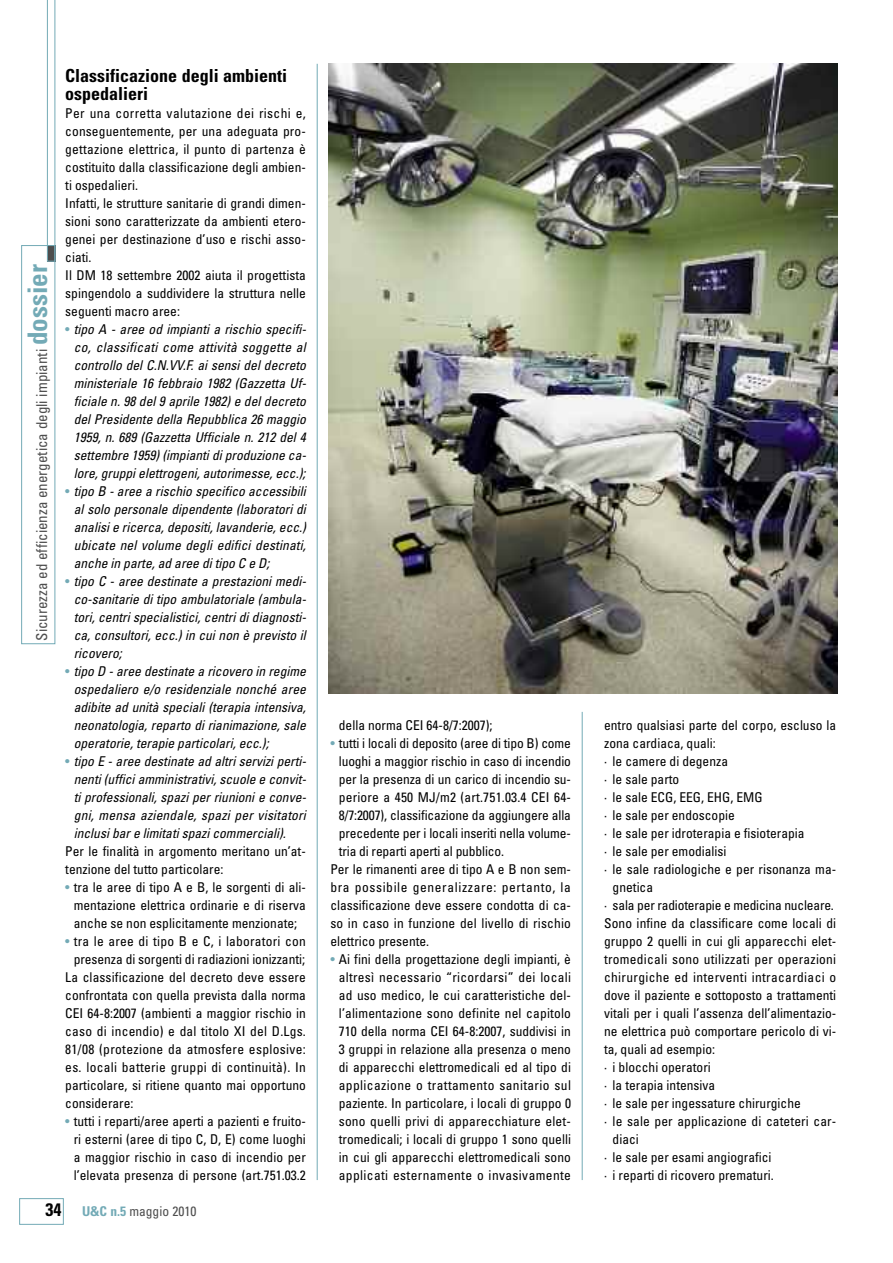
<style>
.page{position:relative;width:893px;height:1263px;background:#fff}
.page>*{position:absolute;margin:0;border:0;box-sizing:border-box;transform-origin:0 0}
.t1{font:700 condensed 18px/18px "Univers";color:#000}
.t2{font:condensed 15px "Univers";color:#4d4d4d}
.t3{font:condensed 13.5px/18px "Univers";color:#000;text-align:justify}
.t4{font:italic condensed 13.5px/18px "Univers";color:#000;text-align:justify}
.t5{font:condensed 13.5px "Univers";letter-spacing:.02em;color:#000}
.t6{font:condensed 13.5px "Univers";letter-spacing:.025em;color:#000}
.t7{font:condensed 13.5px "Univers";letter-spacing:.045em;color:#000}
.t8{font:condensed 13.5px "Univers";color:#4d4d4d}
.s1{font-weight:700;font-size:27px;color:#73aab6}
.s2{font-style:normal;color:#73aab6}
.s3{color:#73aab6}
.s4{font-weight:700;font-size:18px;color:#000}
.s5{font-weight:700;color:#73aab6}
</style>
<div class="page">
<div style="left:19px;top:1198px;width:45px;height:27px;border:1px solid #73aab6"></div>
<svg style="left:47px;top:0;width:8px;height:262px"></svg>
<div style="left:21px;top:245px;width:34px;height:399px;border:1px solid #73aab6"></div>
<hr style="left:317px;top:64px;width:1px;height:1116px;background:#73aab6">
<hr style="left:582px;top:712px;width:1px;height:468px;background:#73aab6">
<img style="left:329px;top:64px;width:509px;height:630px">
<p class="t2" style="left:36px;top:641px;width:378px;rotate:-90deg">Sicurezza ed efficienza energetica degli impianti <span class="s1">dossier</span></p>
<h1 class="t1" style="left:65px;top:68px;width:223px">Classificazione degli ambienti ospedalieri</h1>
<p class="t3" style="left:65px;top:105px;width:242px;text-align:left">Per una corretta valutazione dei rischi e, conseguentemente, per una adeguata pro&shy;gettazione elettrica, il punto di partenza è costituito dalla classificazione degli ambien&shy;ti ospedalieri.<br>Infatti, le strutture sanitarie di grandi dimen&shy;sioni sono caratterizzate da ambienti etero&shy;genei per destinazione d’uso e rischi asso&shy;ciati.<br>Il DM 18 settembre 2002 aiuta il progettista spingendolo a suddividere la struttura nelle seguenti macro aree:</p>
<p class="t4" style="left:74px;top:321px;width:234px;text-indent:-9px"><span class="s2">•</span> tipo A - aree od impianti a rischio specifi&shy;co, classificati come attività soggette al controllo del C.N.VV.F. ai sensi del decreto ministeriale 16 febbraio 1982 (Gazzetta Uf&shy;ficiale n. 98 del 9 aprile 1982) e del decreto del Presidente della Repubblica 26 maggio 1959, n. 689 (Gazzetta Ufficiale n. 212 del 4 settembre 1959) (impianti di produzione ca&shy;lore, gruppi elettrogeni, autorimesse, ecc.);</p>
<p class="t4" style="left:74px;top:483px;width:234px;text-indent:-9px"><span class="s2">•</span> tipo B - aree a rischio specifico accessibili al solo personale dipendente (laboratori di analisi e ricerca, depositi, lavanderie, ecc.) ubicate nel volume degli edifici destinati, anche in parte, ad aree di tipo C e D;</p>
<p class="t4" style="left:74px;top:573px;width:234px;text-indent:-9px"><span class="s2">•</span> tipo C - aree destinate a prestazioni medi&shy;co-sanitarie di tipo ambulatoriale (ambula&shy;tori, centri specialistici, centri di diagnosti&shy;ca, consultori, ecc.) in cui non è previsto il ricovero;</p>
<p class="t4" style="left:74px;top:663px;width:234px;text-indent:-9px"><span class="s2">•</span> tipo D - aree destinate a ricovero in regime ospedaliero e/o residenziale nonché aree adibite ad unità speciali (terapia intensiva, neonatologia, reparto di rianimazione, sale operatorie, terapie particolari, ecc.);</p>
<p class="t4" style="left:74px;top:753px;width:234px;text-indent:-9px"><span class="s2">•</span> tipo E - aree destinate ad altri servizi perti&shy;nenti (uffici amministrativi, scuole e convit&shy;ti professionali, spazi per riunioni e conve&shy;gni, mensa aziendale, spazi per visitatori inclusi bar e limitati spazi commerciali).</p>
<p class="t3" style="left:65px;top:843px;width:242px">Per le finalità in argomento meritano un’at&shy;tenzione del tutto particolare:</p>
<p class="t3" style="left:74px;top:879px;width:234px;text-indent:-9px"><span class="s3">•</span> tra le aree di tipo A e B, le sorgenti di ali&shy;mentazione elettrica ordinarie e di riserva anche se non esplicitamente menzionate;</p>
<p class="t3" style="left:65px;top:933px;width:242px"><span class="s3">•</span> tra le aree di tipo B e C, i laboratori con</p>
<p class="t3" style="left:74px;top:951px;width:233px">presenza di sorgenti di radiazioni ionizzanti;</p>
<p class="t3" style="left:65px;top:969px;width:242px">La classificazione del decreto deve essere</p>
<p class="t3" style="left:65px;top:987px;width:242px">confrontata con quella prevista dalla norma</p>
<p class="t3" style="left:65px;top:1005px;width:242px">CEI 64-8:2007 (ambienti a maggior rischio in</p>
<p class="t3" style="left:65px;top:1023px;width:242px">caso di incendio) e dal titolo XI del D.Lgs.</p>
<p class="t6" style="left:65px;top:1044px;width:242px">81/08 (protezione da atmosfere esplosive:</p>
<p class="t5" style="left:65px;top:1062px;width:242px">es. locali batterie gruppi di continuità). In</p>
<p class="t3" style="left:65px;top:1077px;width:242px">particolare, si ritiene quanto mai opportuno</p>
<p class="t3" style="left:65px;top:1095px;width:70px">considerare:</p>
<p class="t3" style="left:74px;top:1113px;width:234px;text-indent:-9px"><span class="s3">•</span> tutti i reparti/aree aperti a pazienti e fruito&shy;ri esterni (aree di tipo C, D, E) come luoghi a maggior rischio in caso di incendio per l’elevata presenza di persone (art.751.03.2</p>
<p class="t8" style="left:45px;top:1206px;width:152px"><span class="s4">34</span> <span class="s5">U&amp;C n.5</span> maggio 2010</p>
<p class="t3" style="left:339px;top:717px;width:155px">della norma CEI 64-8/7:2007);</p>
<p class="t3" style="left:330px;top:735px;width:242px"><span class="s3">•</span> tutti i locali di deposito (aree di tipo B) come</p>
<p class="t3" style="left:339px;top:753px;width:234px">luoghi a maggior rischio in caso di incendio</p>
<p class="t3" style="left:339px;top:771px;width:234px">per la presenza di un carico di incendio su-</p>
<p class="t3" style="left:339px;top:789px;width:234px">periore a 450 MJ/m2 (art.751.03.4 CEI 64-</p>
<p class="t3" style="left:339px;top:807px;width:234px">8/7:2007), classificazione da aggiungere alla</p>
<p class="t3" style="left:339px;top:825px;width:234px">precedente per i locali inseriti nella volume-</p>
<p class="t3" style="left:339px;top:843px;width:167px">tria di reparti aperti al pubblico.</p>
<p class="t3" style="left:330px;top:861px;width:242px">Per le rimanenti aree di tipo A e B non sem-</p>
<p class="t7" style="left:330px;top:882px;width:242px">bra possibile generalizzare: pertanto, la</p>
<p class="t3" style="left:330px;top:897px;width:242px">classificazione deve essere condotta di ca-</p>
<p class="t3" style="left:330px;top:915px;width:242px">so in caso in funzione del livello di rischio</p>
<p class="t3" style="left:330px;top:933px;width:100px">elettrico presente.</p>
<p class="t3" style="left:339px;top:951px;width:234px;text-indent:-9px"><span class="s3">•</span> Ai fini della progettazione degli impianti, è altresì necessario “ricordarsi” dei locali ad uso medico, le cui caratteristiche del&shy;l’alimentazione sono definite nel capitolo 710 della norma CEI 64-8:2007, suddivisi in 3 gruppi in relazione alla presenza o meno di apparecchi elettromedicali ed al tipo di applicazione o trattamento sanitario sul paziente. In particolare, i locali di gruppo 0 sono quelli privi di apparecchiature elet&shy;tromedicali; i locali di gruppo 1 sono quelli in cui gli apparecchi elettromedicali sono applicati esternamente o invasivamente</p>
<p class="t3" style="left:604px;top:717px;width:234px">entro qualsiasi parte del corpo, escluso la</p>
<p class="t3" style="left:604px;top:735px;width:113px">zona cardiaca, quali:</p>
<p class="t3" style="left:604px;top:753px;width:125px">· le camere di degenza</p>
<p class="t3" style="left:604px;top:771px;width:77px">· le sale parto</p>
<p class="t3" style="left:604px;top:789px;width:160px">· le sale ECG, EEG, EHG, EMG</p>
<p class="t3" style="left:604px;top:807px;width:132px">· le sale per endoscopie</p>
<p class="t3" style="left:604px;top:825px;width:202px">· le sale per idroterapia e fisioterapia</p>
<p class="t3" style="left:604px;top:843px;width:124px">· le sale per emodialisi</p>
<p class="t3" style="left:604px;top:861px;width:234px">· le sale radiologiche e per risonanza ma-</p>
<p class="t3" style="left:613px;top:879px;width:42px">gnetica</p>
<p class="t3" style="left:604px;top:897px;width:231px">· sala per radioterapie e medicina nucleare.</p>
<p class="t3" style="left:604px;top:915px;width:234px">Sono infine da classificare come locali di</p>
<p class="t3" style="left:604px;top:933px;width:234px">gruppo 2 quelli in cui gli apparecchi elet-</p>
<p class="t5" style="left:604px;top:954px;width:234px">tromedicali sono utilizzati per operazioni</p>
<p class="t6" style="left:604px;top:972px;width:234px">chirurgiche ed interventi intracardiaci o</p>
<p class="t3" style="left:604px;top:987px;width:234px">dove il paziente e sottoposto a trattamenti</p>
<p class="t3" style="left:604px;top:1005px;width:234px">vitali per i quali l’assenza dell’alimentazio-</p>
<p class="t3" style="left:604px;top:1023px;width:234px">ne elettrica può comportare pericolo di vi-</p>
<p class="t3" style="left:604px;top:1041px;width:112px">ta, quali ad esempio:</p>
<p class="t3" style="left:604px;top:1059px;width:108px">· i blocchi operatori</p>
<p class="t3" style="left:604px;top:1077px;width:113px">· la terapia intensiva</p>
<p class="t3" style="left:604px;top:1095px;width:198px">· le sale per ingessature chirurgiche</p>
<p class="t3" style="left:604px;top:1113px;width:234px">· le sale per applicazione di cateteri car-</p>
<p class="t3" style="left:613px;top:1131px;width:28px">diaci</p>
<p class="t3" style="left:604px;top:1149px;width:169px">· le sale per esami angiografici</p>
<p class="t3" style="left:604px;top:1167px;width:171px">· i reparti di ricovero prematuri.</p>
</div>
